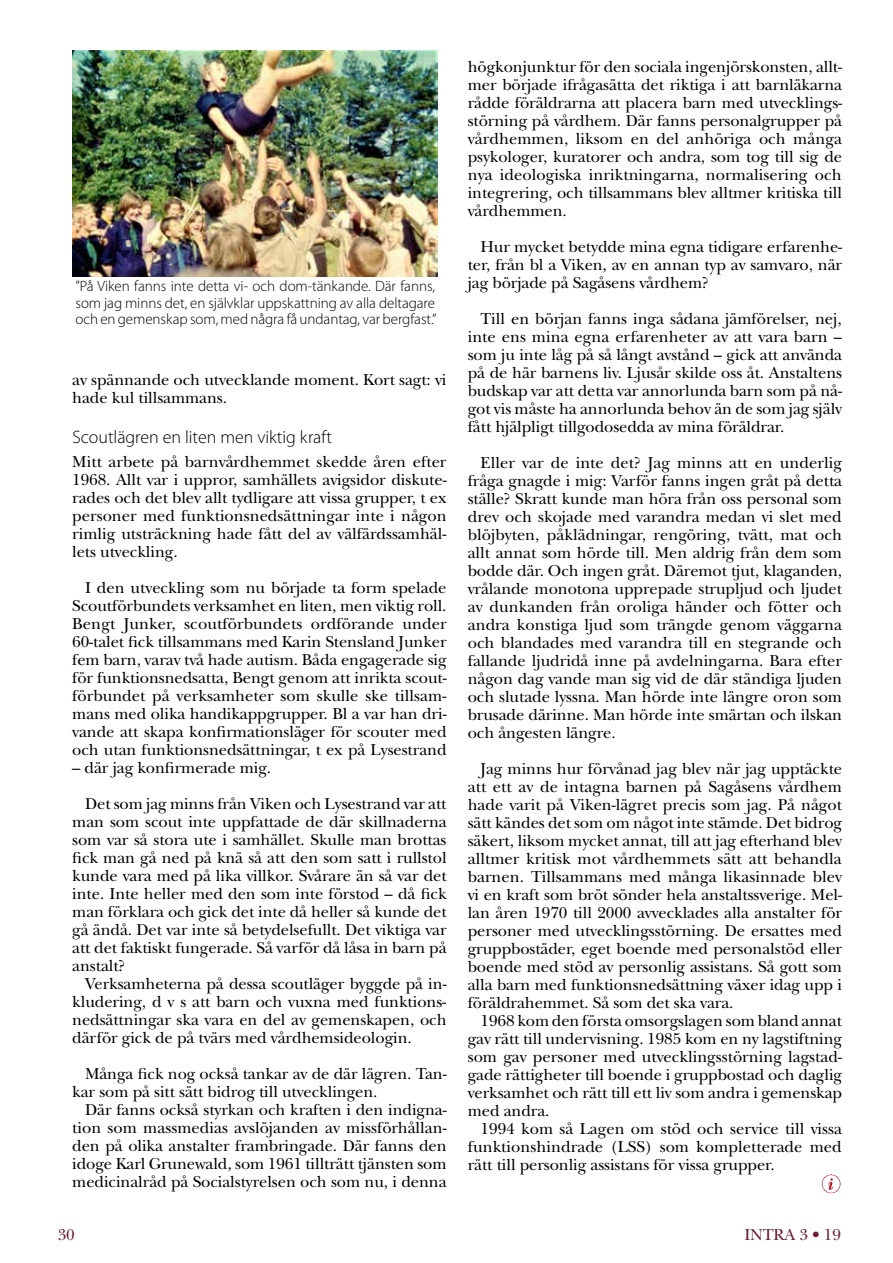
<style>
.page{position:relative;width:893px;height:1263px;background:#fff}
.page>*{position:absolute;margin:0;border:0;box-sizing:border-box;transform-origin:0 0}
.t1{font:300 18px "Myriad Pro";color:#000}
.t2{font:16.5px/18px "New Baskerville";letter-spacing:-.005em;color:#000;text-align:justify}
.t3{font:16.5px "New Baskerville";letter-spacing:-.005em;color:#6b1c30}
.t4{font:300 15px/16.5px "Myriad Pro";letter-spacing:-.005em;color:#000;text-align:justify}
</style>
<div class="page">
<img style="left:72px;top:50px;width:365px;height:227px">
<img style="left:821px;top:1174px;width:20px;height:20px">
<p class="t4" style="left:75px;top:278px;width:363px">”På Viken fanns inte detta vi- och dom-tänkande. Där fanns, som jag minns det, en självklar uppskattning av alla deltagare och en gemenskap som, med några få undantag, var bergfast.”</p>
<p class="t2" style="left:72px;top:371px;width:376px">av spännande och utvecklande moment. Kort sagt: vi hade kul tillsammans.</p>
<p class="t1" style="left:72px;top:426px;width:261px">Scoutlägren en liten men viktig kraft</p>
<p class="t2" style="left:72px;top:453px;width:376px">Mitt arbete på barnvårdhemmet skedde åren efter 1968. Allt var i uppror, samhällets avigsidor diskute&shy;rades och det blev allt tydligare att vissa grupper, t ex personer med funktionsnedsättningar inte i någon rimlig utsträckning hade fått del av välfärdssamhäl&shy;lets utveckling.</p>
<p class="t2" style="left:72px;top:579px;width:376px;text-indent:13px">I den utveckling som nu började ta form spelade Scoutförbundets verksamhet en liten, men viktig roll.<br>Bengt Junker, scoutförbundets ordförande under 60-talet fick tillsammans med Karin Stensland Junker fem barn, varav två hade autism. Båda engagerade sig för funktionsnedsatta, Bengt genom att inrikta scout&shy;förbundet på verksamheter som skulle ske tillsam&shy;mans med olika handikappgrupper. Bl a var han dri&shy;vande att skapa konfirmationsläger för scouter med och utan funktionsnedsättningar, t ex på Lysestrand</p>
<p class="t2" style="left:85px;top:750px;width:363px;line-height:36px;text-indent:-13px">– där jag konfirmerade mig.<br>Det som jag minns från Viken och Lysestrand var att</p>
<p class="t2" style="left:72px;top:813px;width:376px">man som scout inte uppfattade de där skillnaderna som var så stora ute i samhället. Skulle man brottas fick man gå ned på knä så att den som satt i rullstol kunde vara med på lika villkor. Svårare än så var det inte. Inte heller med den som inte förstod – då fick man förklara och gick det inte då heller så kunde det gå ändå. Det var inte så betydelsefullt. Det viktiga var att det faktiskt fungerade. Så varför då låsa in barn på anstalt?</p>
<p class="t2" style="left:72px;top:975px;width:376px;text-indent:13px">Verksamheterna på dessa scoutläger byggde på in&shy;kludering, d v s att barn och vuxna med funktions&shy;nedsättningar ska vara en del av gemenskapen, och därför gick de på tvärs med vårdhemsideologin.</p>
<p class="t2" style="left:72px;top:1065px;width:376px;text-indent:13px">Många fick nog också tankar av de där lägren. Tan&shy;kar som på sitt sätt bidrog till utvecklingen.</p>
<p class="t2" style="left:72px;top:1101px;width:376px;text-indent:13px">Där fanns också styrkan och kraften i den indigna&shy;tion som massmedias avslöjanden av missförhållan&shy;den på olika anstalter frambringade. Där fanns den idoge Karl Grunewald, som 1961 tillträtt tjänsten som medicinalråd på Socialstyrelsen och som nu, i denna</p>
<p class="t2" style="left:468px;top:57px;width:376px">högkonjunktur för den sociala ingenjörskonsten, allt&shy;mer började ifrågasätta det riktiga i att barnläkarna rådde föräldrarna att placera barn med utvecklings&shy;störning på vårdhem. Där fanns personalgrupper på vårdhemmen, liksom en del anhöriga och många psykologer, kuratorer och andra, som tog till sig de nya ideologiska inriktningarna, normalisering och integrering, och tillsammans blev alltmer kritiska till vårdhemmen.</p>
<p class="t2" style="left:468px;top:237px;width:376px;text-indent:13px">Hur mycket betydde mina egna tidigare erfarenhe&shy;ter, från bl a Viken, av en annan typ av samvaro, när jag började på Sagåsens vårdhem?</p>
<p class="t2" style="left:468px;top:309px;width:376px;text-indent:13px">Till en början fanns inga sådana jämförelser, nej, inte ens mina egna erfarenheter av att vara barn – som ju inte låg på så långt avstånd – gick att använda på de här barnens liv. Ljusår skilde oss åt. Anstaltens budskap var att detta var annorlunda barn som på nå&shy;got vis måste ha annorlunda behov än de som jag själv fått hjälpligt tillgodosedda av mina föräldrar.</p>
<p class="t2" style="left:468px;top:453px;width:376px;text-indent:13px">Eller var de inte det? Jag minns att en underlig fråga gnagde i mig: Varför fanns ingen gråt på detta ställe? Skratt kunde man höra från oss personal som drev och skojade med varandra medan vi slet med blöjbyten, påklädningar, rengöring, tvätt, mat och allt annat som hörde till. Men aldrig från dem som bodde där. Och ingen gråt. Däremot tjut, klaganden, vrålande monotona upprepade strupljud och ljudet av dunkanden från oroliga händer och fötter och andra konstiga ljud som trängde genom väggarna och blandades med varandra till en stegrande och fallande ljudridå inne på avdelningarna. Bara efter någon dag vande man sig vid de där ständiga ljuden och slutade lyssna. Man hörde inte längre oron som brusade därinne. Man hörde inte smärtan och ilskan och ångesten längre.</p>
<p class="t2" style="left:468px;top:759px;width:376px;text-indent:13px">Jag minns hur förvånad jag blev när jag upptäckte att ett av de intagna barnen på Sagåsens vårdhem hade varit på Viken-lägret precis som jag. På något sätt kändes det som om något inte stämde. Det bidrog säkert, liksom mycket annat, till att jag efterhand blev alltmer kritisk mot vårdhemmets sätt att behandla barnen. Tillsammans med många likasinnade blev vi en kraft som bröt sönder hela anstaltssverige. Mel&shy;lan åren 1970 till 2000 avvecklades alla anstalter för personer med utvecklingsstörning. De ersattes med gruppbostäder, eget boende med personalstöd eller boende med stöd av personlig assistans. Så gott som alla barn med funktionsnedsättning växer idag upp i föräldrahemmet. Så som det ska vara.</p>
<p class="t2" style="left:468px;top:1011px;width:376px;text-indent:13px">1968 kom den första omsorgslagen som bland annat gav rätt till undervisning. 1985 kom en ny lagstiftning som gav personer med utvecklingsstörning lagstad&shy;gade rättigheter till boende i gruppbostad och daglig verksamhet och rätt till ett liv som andra i gemenskap med andra.</p>
<p class="t2" style="left:468px;top:1119px;width:376px;text-indent:13px">1994 kom så Lagen om stöd och service till vissa funktionshindrade (LSS) som kompletterade med rätt till personlig assistans för vissa grupper.</p>
<p class="t3" style="left:58px;top:1225px;width:19px">30</p>
<p class="t3" style="left:744px;top:1225px;width:98px">INTRA 3 • 19</p>
</div>
